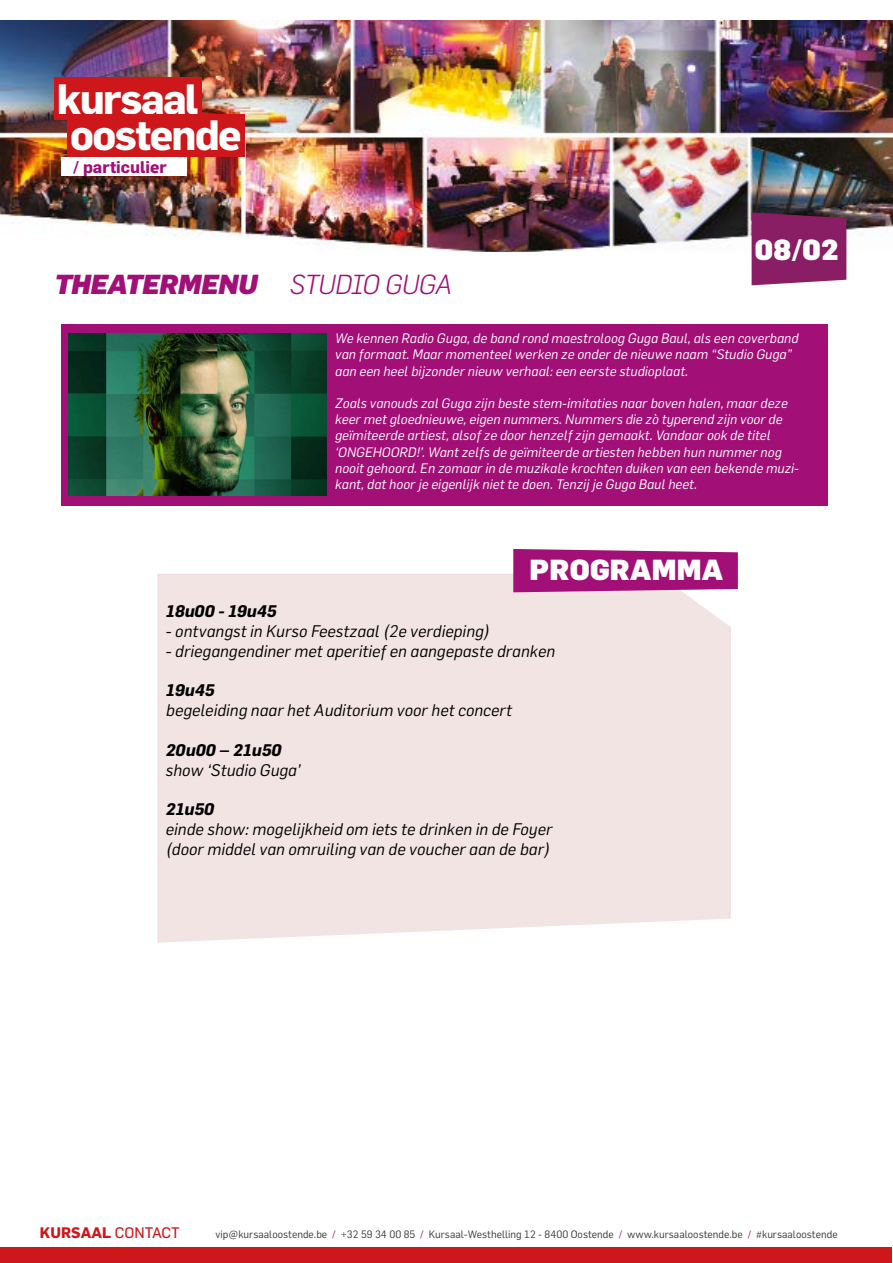
<style>
.page{position:relative;width:893px;height:1263px;background:#fff}
.page>*{position:absolute;margin:0;border:0;box-sizing:border-box;transform-origin:0 0}
.t1{font:700 41.55px/36px "Flama";letter-spacing:-.04em;color:#fff}
.t2{font:900 28.5px "Flama";letter-spacing:.01em;color:#fff}
.t3{font:italic 900 27px "Flama";letter-spacing:-.015em;color:#a21077}
.t4{font:italic 16.5px/19.8px "Flama";color:#000}
.t5{font:italic 700 16.5px "Flama";color:#000}
.t6{font:700 16.5px "Flama";color:#a21077}
.t7{font:700 15px "Flama";color:#cd171a}
.t8{font:italic 13.5px/16.2px "Flama";color:#fff}
.t9{font:10.5px "Flama";color:#3c3c3b}
.s1{font-weight:300}
.s2{font-weight:400}
.s3{color:#a21077}
</style>
<div class="page">
<div style="left:61px;top:324px;width:766px;height:182px;background:#a21077"></div>
<img style="left:0;top:20px;width:893px;height:232px">
<div style="left:54px;top:78px;width:148px;height:42px;background:#cd171a"></div>
<div style="left:67px;top:114px;width:178px;height:43px;background:#cd171a"></div>
<div style="left:61px;top:157px;width:126px;height:19px;background:#fff"></div>
<div style="left:157px;top:574px;width:574px;height:376px;background:#f1e4e2;border:2px solid #f2dee2"></div>
<div style="left:1px;top:1248px;width:891px;height:15px;background:#cd171a"></div>
<svg style="left:157px;top:916px;width:574px;height:34px;fill:#fff"></svg>
<svg style="left:752px;top:212px;width:94px;height:73px;background:#8a2666"></svg>
<svg style="left:513px;top:549px;width:225px;height:107px"></svg>
<img style="left:69px;top:334px;width:258px;height:161px">
<h1 class="t1" style="left:70px;top:80px;width:173px;text-indent:-13px">kursaal oostende</h1>
<p class="t6" style="left:73px;top:157px;width:95px">/ particulier</p>
<h3 class="t3" style="left:54px;top:268px;width:400px">THEATERMENU <span class="s1">STUDIO GUGA</span></h3>
<h2 class="t2" style="left:755px;top:232px;width:85px">08/02</h2>
<p class="t8" style="left:335px;top:330px;width:465px">We kennen Radio Guga, de band rond maestroloog Guga Baul, als een coverband van formaat. Maar momenteel werken ze onder de nieuwe naam “Studio Guga” aan een heel bijzonder nieuw verhaal: een eerste studioplaat.</p>
<p class="t8" style="left:335px;top:395px;width:465px">Zoals vanouds zal Guga zijn beste stem-imitaties naar boven halen, maar deze keer met gloednieuwe, eigen nummers. Nummers die zò typerend zijn voor de geïmiteerde artiest, alsof ze door henzelf zijn gemaakt. Vandaar ook de titel ‘ONGEHOORD!’. Want zelfs de geïmiteerde artiesten hebben hun nummer nog nooit gehoord. En zomaar in de muzikale krochten duiken van een bekende muzi&shy;kant, dat hoor je eigenlijk niet te doen. Tenzij je Guga Baul heet.</p>
<h2 class="t2" style="left:529px;top:552px;width:195px">PROGRAMMA</h2>
<p class="t5" style="left:166px;top:601px;width:112px">18u00 - 19u45</p>
<p class="t4" style="left:166px;top:621px;width:326px">- ontvangst in Kurso Feestzaal (2e verdieping)</p>
<p class="t4" style="left:166px;top:641px;width:391px">- driegangendiner met aperitief en aangepaste dranken</p>
<p class="t5" style="left:166px;top:680px;width:50px">19u45</p>
<p class="t4" style="left:166px;top:700px;width:348px">begeleiding naar het Auditorium voor het concert</p>
<p class="t5" style="left:166px;top:740px;width:117px">20u00 – 21u50</p>
<p class="t4" style="left:166px;top:759px;width:137px">show ‘Studio Guga’</p>
<p class="t5" style="left:166px;top:799px;width:50px">21u50</p>
<p class="t4" style="left:166px;top:819px;width:388px">einde show: mogelijkheid om iets te drinken in de Foyer (door middel van omruiling van de voucher aan de bar)</p>
<p class="t7" style="left:40px;top:1223px;width:141px">KURSAAL <span class="s2">CONTACT</span></p>
<p class="t9" style="left:215px;top:1227px;width:624px">vip@kursaaloostende.be <span class="s3">/</span> +32 59 34 00 85 <span class="s3">/</span> Kursaal-Westhelling 12 - 8400 Oostende <span class="s3">/</span> www.kursaaloostende.be <span class="s3">/</span> #kursaaloostende</p>
</div>
